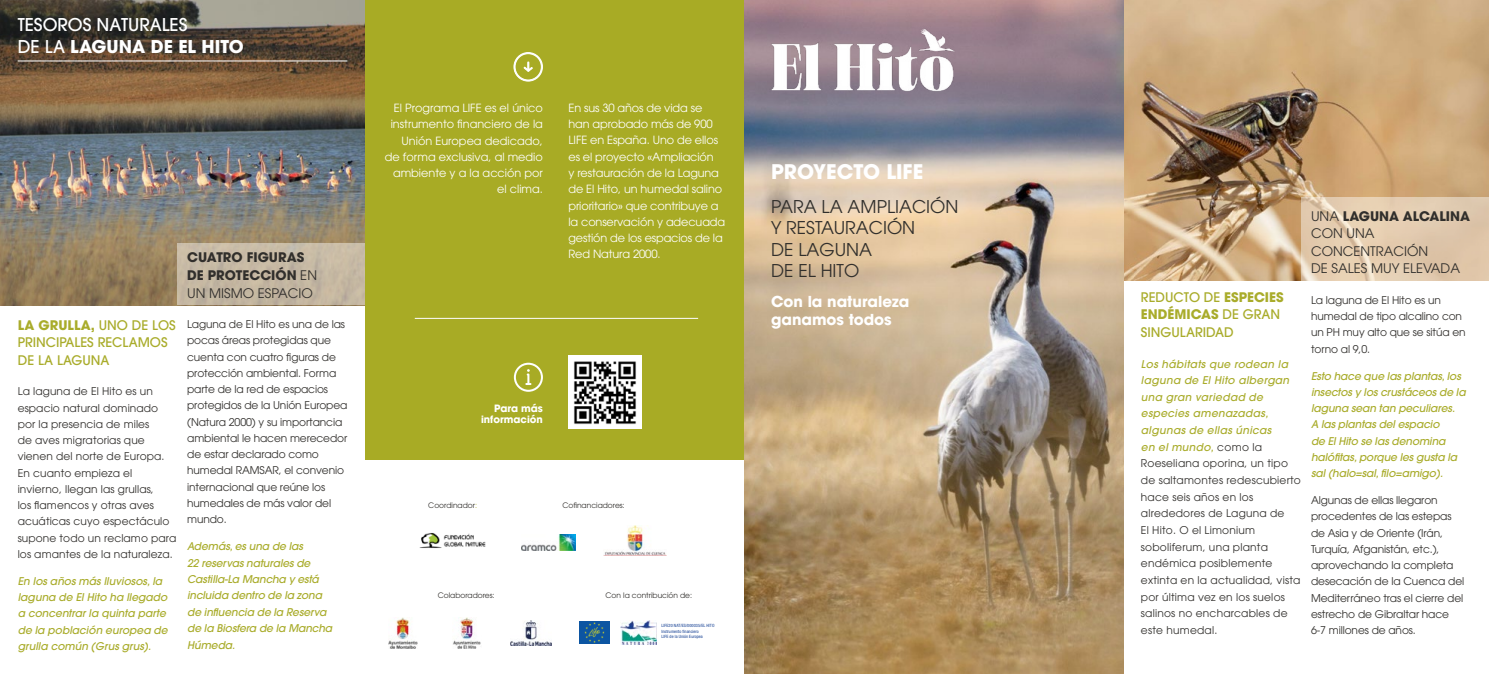
<style>
.page{position:relative;width:1489px;height:674px;background:#fff}
.page>*{position:absolute;margin:0;border:0;box-sizing:border-box;transform-origin:0 0}
.t1{font:700 20px "ITC Avant Garde Std";color:#fff}
.t2{font:17.5px/21.2px "ITC Avant Garde Std";color:#312f2c}
.t3{font:500 17.5px/22.5px "ITC Avant Garde Std";color:#fff}
.t4{font:700 15px/17.2px "ITC Avant Garde Std";color:#fff}
.t5{font:500 13.12px/17.5px "ITC Avant Garde Std";color:#a9ac2b}
.t6{font:13.12px/17.5px "ITC Avant Garde Std";color:#312f2c}
.t7{font:700 13.12px/17.5px "ITC Avant Garde Std";color:#312f2c}
.t8{font:11.25px/16.2px "ITC Avant Garde Std";letter-spacing:-.01em;color:#fff;text-align:right}
.t9{font:10.62px/16.2px "ITC Avant Garde Std";letter-spacing:-.01em;color:#312f2c}
.t10{font:italic 500 10.62px/16.2px "ITC Avant Garde Std";letter-spacing:-.01em;color:#a9ac2b}
.t11{font:10.62px/16.6px "ITC Avant Garde Std";letter-spacing:.02em;color:#312f2c}
.t12{font:10.62px/16.2px "ITC Avant Garde Std";letter-spacing:.01em;color:#312f2c}
.t13{font:700 10px/11.5px "ITC Avant Garde Std";color:#fff;text-align:right}
.t14{font:7.5px "ITC Avant Garde Std";color:#312f2c}
.t15{font:condensed 4.38px/5.6px "Helvetica Neue LT Std";letter-spacing:.01em;color:#164194}
.s1{font-weight:700}
.s2{font-weight:400}
.s3{color:#a8ab25}
.s4{font-weight:500;font-style:italic;color:#a9ac2b}
</style>
<div class="page">
<img style="left:0;top:0;width:365px;height:305px">
<img style="left:1123px;top:0;width:365px;height:280px">
<div style="left:365px;top:0;width:379px;height:459px;background:#a8ab25"></div>
<img style="left:744px;top:0;width:379px;height:673px">
<img style="left:763px;top:19px;width:199px;height:80px">
<img style="left:568px;top:355px;width:73px;height:73px">
<svg style="left:514px;top:362px;width:29px;height:29px"></svg>
<hr style="left:415px;top:318px;width:283px;height:1px;background:#fff">
<hr style="left:18px;top:61px;width:329px;height:1px;background:#fff">
<svg style="left:513px;top:52px;width:30px;height:30px"></svg>
<svg style="left:1300px;top:198px;width:188px;height:83px;background:#e2caae"></svg>
<div style="left:177px;top:243px;width:188px;height:62px;background:#c6b9a3"></div>
<img style="left:419px;top:533px;width:67px;height:15px">
<img style="left:604px;top:525px;width:62px;height:30px">
<img style="left:521px;top:534px;width:54px;height:16px">
<img style="left:510px;top:620px;width:41px;height:25px">
<img style="left:453px;top:617px;width:28px;height:30px">
<img style="left:388px;top:617px;width:29px;height:30px">
<img style="left:579px;top:621px;width:30px;height:22px">
<img style="left:620px;top:620px;width:36px;height:24px">
<h2 class="t3" style="left:18px;top:13px;width:227px">TESOROS NATURALES<br>DE LA <span class="s1">LAGUNA DE EL HITO</span></h2>
<p class="t5" style="left:18px;top:316px;width:159px"><span class="s1">LA GRULLA,</span> UNO DE LOS<br>PRINCIPALES RECLAMOS<br>DE LA LAGUNA</p>
<p class="t12" style="left:18px;top:383px;width:160px">La laguna de El Hito es un espacio natural dominado por la presencia de miles<br>de aves migratorias que vienen del norte de Europa.<br>En cuanto empieza el invierno, llegan las grullas,<br>los flamencos y otras aves acuáticas cuyo espectáculo supone todo un reclamo para los amantes de la naturaleza.</p>
<p class="t10" style="left:18px;top:572px;width:151px">En los años más lluviosos, la laguna de El Hito ha llegado a concentrar la quinta parte de la población europea de grulla común (Grus grus).</p>
<p class="t7" style="left:187px;top:248px;width:131px">CUATRO FIGURAS<br>DE PROTECCIÓN <span class="s2">EN<br>UN MISMO ESPACIO</span></p>
<p class="t9" style="left:187px;top:315px;width:162px">Laguna de El Hito es una de las pocas áreas protegidas que cuenta con cuatro figuras de protección ambiental. Forma parte de la red de espacios protegidos de la Unión Europea (Natura 2000) y su importancia ambiental le hacen merecedor de estar declarado como humedal RAMSAR, el convenio internacional que reúne los humedales de más valor del mundo.</p>
<p class="t10" style="left:187px;top:538px;width:146px">Además, es una de las<br>22 reservas naturales de<br>Castilla-La Mancha y está incluida dentro de la zona de influencia de la Reserva de la Biosfera de la Mancha<br>Húmeda.</p>
<p class="t8" style="left:384px;top:99px;width:160px">El Programa LIFE es el único instrumento financiero de la<br>Unión Europea dedicado, de forma exclusiva, al medio ambiente y a la acción por el clima.</p>
<p class="t8" style="left:568px;top:99px;width:158px;text-align:left">En sus 30 años de vida se han aprobado más de 900<br>LIFE en España. Uno de ellos es el proyecto «Ampliación<br>y restauración de la Laguna de El Hito, un humedal salino prioritario» que contribuye a la conservación y adecuada gestión de los espacios de la<br>Red Natura 2000.</p>
<p class="t13" style="left:481px;top:401px;width:63px">Para más información</p>
<p class="t14" style="left:428px;top:500px;width:50px">Coordinador<span class="s3">:</span></p>
<p class="t14" style="left:562px;top:500px;width:64px">Cofinanciadores:</p>
<p class="t14" style="left:437px;top:590px;width:59px">Colaboradores:</p>
<p class="t14" style="left:605px;top:590px;width:88px">Con la contribución de:</p>
<p class="t15" style="left:661px;top:622px;width:54px">LIFE20 NAT/ES/000035/EL HITO<br>Instrumento financiero<br>LIFE de la Unión Europea</p>
<h1 class="t1" style="left:771px;top:158px;width:154px">PROYECTO LIFE</h1>
<h2 class="t2" style="left:771px;top:196px;width:189px">PARA LA AMPLIACIÓN<br>Y RESTAURACIÓN<br>DE LAGUNA<br>DE EL HITO</h2>
<h3 class="t4" style="left:771px;top:293px;width:140px">Con la naturaleza ganamos todos</h3>
<p class="t5" style="left:1140px;top:288px;width:144px">REDUCTO DE <span class="s1">ESPECIES<br>ENDÉMICAS</span> DE GRAN<br>SINGULARIDAD</p>
<p class="t11" style="left:1140px;top:355px;width:161px"><span class="s4">Los hábitats que rodean la laguna de El Hito albergan una gran variedad de especies amenazadas, algunas de ellas únicas<br>en el mundo,</span> como la<br>Roeseliana oporina, un tipo de saltamontes redescubierto hace seis años en los alrededores de Laguna de<br>El Hito. O el Limonium soboliferum, una planta endémica posiblemente extinta en la actualidad, vista por última vez en los suelos salinos no encharcables de este humedal.</p>
<p class="t6" style="left:1310px;top:207px;width:160px">UNA <span class="s1">LAGUNA ALCALINA<br></span>CON UNA<br>CONCENTRACIÓN<br>DE SALES MUY ELEVADA</p>
<p class="t9" style="left:1310px;top:291px;width:156px">La laguna de El Hito es un humedal de tipo alcalino con un PH muy alto que se sitúa en torno al 9,0.</p>
<p class="t10" style="left:1310px;top:367px;width:156px">Esto hace que las plantas, los insectos y los crustáceos de la laguna sean tan peculiares.<br>A las plantas del espacio<br>de El Hito se las denomina halófitas, porque les gusta la sal (halo=sal, filo=amigo).</p>
<p class="t9" style="left:1310px;top:491px;width:155px">Algunas de ellas llegaron procedentes de las estepas de Asia y de Oriente (Irán,<br>Turquía, Afganistán, etc.), aprovechando la completa desecación de la Cuenca del<br>Mediterráneo tras el cierre del estrecho de Gibraltar hace<br>6-7 millones de años.</p>
</div>
